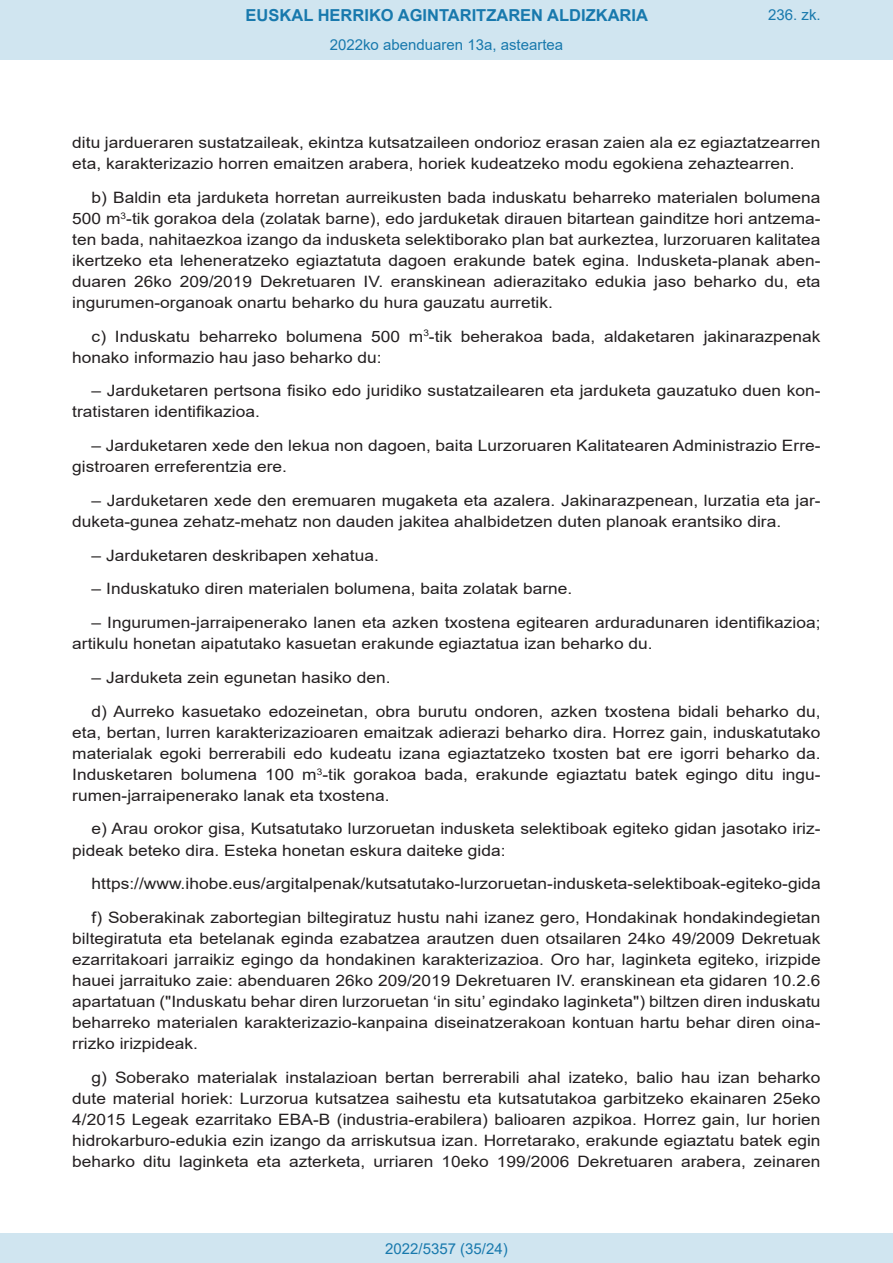
<style>
.page{position:relative;width:893px;height:1263px;background:#fff}
.page>*{position:absolute;margin:0;border:0;box-sizing:border-box;transform-origin:0 0}
.t1{font:700 16.5px "Arial";color:#1879ad}
.BOPVDetalle{font:15.6px/21px "Arial";color:#231f20;scale:1.11 1}
.Paginacion_Centro{font:15px "Arial";color:#1879ad}
</style>
<div class="page">
<div style="left:0;top:0;width:893px;height:60px;background:#d0e5f0"></div>
<div style="left:0;top:1233px;width:893px;height:30px;background:#d0e5f0"></div>
<p class="t1" style="left:246px;top:3px;width:404px">EUSKAL HERRIKO AGINTARITZAREN ALDIZKARIA</p>
<p class="Paginacion_Centro" style="left:330px;top:35px;width:235px">2022ko abenduaren 13a, asteartea</p>
<p class="Paginacion_Centro" style="left:768px;top:5px;width:54px">236. zk.</p>
<p class="BOPVDetalle" style="left:72px;top:132px;width:676px">ditu jardueraren sustatzaileak, ekintza kutsatzaileen ondorioz erasan zaien ala ez egiaztatzearren eta, karakterizazio horren emaitzen arabera, horiek kudeatzeko modu egokiena zehaztearren.</p>
<p class="BOPVDetalle" style="left:72px;top:187px;width:676px;text-align:justify;text-indent:19px">b) Baldin eta jarduketa horretan aurreikusten bada induskatu beharreko materialen bolumena 500 m<sup>3</sup>-tik gorakoa dela (zolatak barne), edo jarduketak dirauen bitartean gainditze hori antzema&shy;ten bada, nahitaezkoa izango da indusketa selektiborako plan bat aurkeztea, lurzoruaren kalitatea ikertzeko eta leheneratzeko egiaztatuta dagoen erakunde batek egina. Indusketa-planak aben&shy;duaren 26ko 209/2019 Dekretuaren IV. eranskinean adierazitako edukia jaso beharko du, eta ingurumen-organoak onartu beharko du hura gauzatu aurretik.</p>
<p class="BOPVDetalle" style="left:72px;top:326px;width:676px;text-indent:19px">c) Induskatu beharreko bolumena 500 m<sup>3</sup>-tik beherakoa bada, aldaketaren jakinarazpenak honako informazio hau jaso beharko du:</p>
<p class="BOPVDetalle" style="left:72px;top:380px;width:676px;text-indent:19px">– Jarduketaren pertsona fisiko edo juridiko sustatzailearen eta jarduketa gauzatuko duen kon&shy;tratistaren identifikazioa.</p>
<p class="BOPVDetalle" style="left:72px;top:435px;width:676px;text-indent:19px">– Jarduketaren xede den lekua non dagoen, baita Lurzoruaren Kalitatearen Administrazio Erre&shy;gistroaren erreferentzia ere.</p>
<p class="BOPVDetalle" style="left:72px;top:490px;width:676px;text-indent:19px">– Jarduketaren xede den eremuaren mugaketa eta azalera. Jakinarazpenean, lurzatia eta jar&shy;duketa-gunea zehatz-mehatz non dauden jakitea ahalbidetzen duten planoak erantsiko dira.</p>
<p class="BOPVDetalle" style="left:92px;top:545px;width:260px">– Jarduketaren deskribapen xehatua.</p>
<p class="BOPVDetalle" style="left:92px;top:578px;width:435px">– Induskatuko diren materialen bolumena, baita zolatak barne.</p>
<p class="BOPVDetalle" style="left:72px;top:612px;width:676px;text-indent:19px">– Ingurumen-jarraipenerako lanen eta azken txostena egitearen arduradunaren identifikazioa; artikulu honetan aipatutako kasuetan erakunde egiaztatua izan beharko du.</p>
<p class="BOPVDetalle" style="left:92px;top:667px;width:271px">– Jarduketa zein egunetan hasiko den.</p>
<p class="BOPVDetalle" style="left:72px;top:701px;width:676px;text-align:justify;text-indent:19px">d) Aurreko kasuetako edozeinetan, obra burutu ondoren, azken txostena bidali beharko du, eta, bertan, lurren karakterizazioaren emaitzak adierazi beharko dira. Horrez gain, induskatutako materialak egoki berrerabili edo kudeatu izana egiaztatzeko txosten bat ere igorri beharko da.<br>Indusketaren bolumena 100 m<sup>3</sup>-tik gorakoa bada, erakunde egiaztatu batek egingo ditu ingu&shy;rumen-jarraipenerako lanak eta txostena.</p>
<p class="BOPVDetalle" style="left:72px;top:818px;width:676px;text-indent:19px">e) Arau orokor gisa, Kutsatutako lurzoruetan indusketa selektiboak egiteko gidan jasotako iriz&shy;pideak beteko dira. Esteka honetan eskura daiteke gida:</p>
<p class="BOPVDetalle" style="left:92px;top:873px;width:658px">https://www.ihobe.eus/argitalpenak/kutsatutako-lurzoruetan-indusketa-selektiboak-egiteko-gida</p>
<p class="BOPVDetalle" style="left:72px;top:907px;width:676px;text-align:justify;text-indent:19px">f) Soberakinak zabortegian biltegiratuz hustu nahi izanez gero, Hondakinak hondakindegietan biltegiratuta eta betelanak eginda ezabatzea arautzen duen otsailaren 24ko 49/2009 Dekretuak ezarritakoari jarraikiz egingo da hondakinen karakterizazioa. Oro har, laginketa egiteko, irizpide hauei jarraituko zaie: abenduaren 26ko 209/2019 Dekretuaren IV. eranskinean eta gidaren 10.2.6 apartatuan ("Induskatu behar diren lurzoruetan ‘in situ’ egindako laginketa") biltzen diren induskatu beharreko materialen karakterizazio-kanpaina diseinatzerakoan kontuan hartu behar diren oina&shy;rrizko irizpideak.</p>
<p class="BOPVDetalle" style="left:72px;top:1067px;width:676px;text-align:justify;text-indent:19px">g) Soberako materialak instalazioan bertan berrerabili ahal izateko, balio hau izan beharko dute material horiek: Lurzorua kutsatzea saihestu eta kutsatutakoa garbitzeko ekainaren 25eko 4/2015 Legeak ezarritako EBA-B (industria-erabilera) balioaren azpikoa. Horrez gain, lur horien hidrokarburo-edukia ezin izango da arriskutsua izan. Horretarako, erakunde egiaztatu batek egin beharko ditu laginketa eta azterketa, urriaren 10eko 199/2006 Dekretuaren arabera, zeinaren</p>
<p class="Paginacion_Centro" style="left:385px;top:1238px;width:124px">2022/5357 (35/24)</p>
</div>
